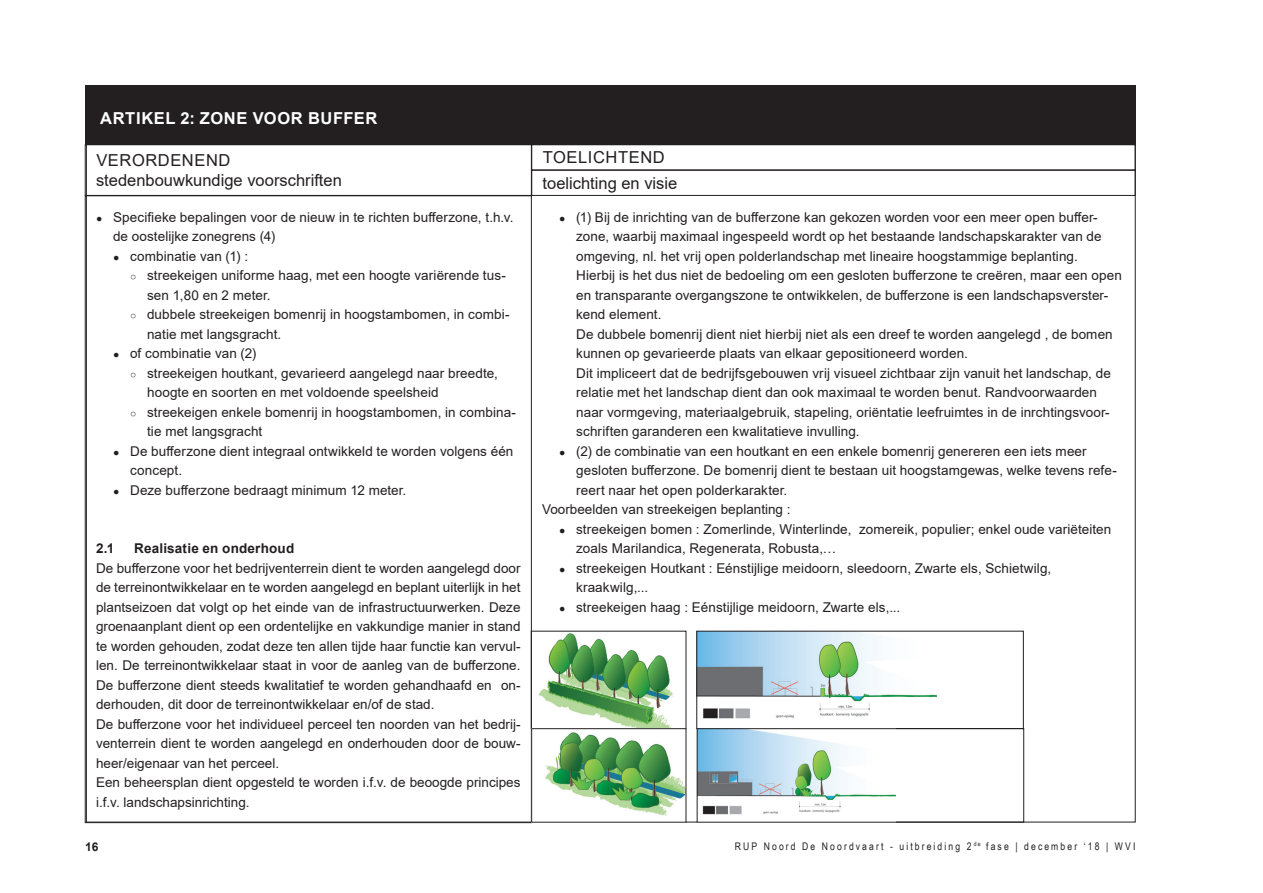
<style>
.page{position:relative;width:1263px;height:893px;background:#fff}
.page>*{position:absolute;margin:0;border:0;box-sizing:border-box;transform-origin:0 0}
.t1{font:16.5px/19.5px "Arial";color:#231f20}
.Lijstnummering_2_tit{font:700 16.5px "Arial";letter-spacing:.04em;color:#fff}
.Standaard{font:13.5px/19.5px "Arial";letter-spacing:.005em;color:#231f20}
.opsomming_niveau_3{font:13.5px/19.5px "Arial";letter-spacing:.005em;color:#231f20}
.opsomming_niveau_2{font:13.5px/19.5px "Arial";letter-spacing:.005em;color:#231f20}
.opsomming_niveau_1{font:13.5px/19.5px "Arial";letter-spacing:.005em;color:#231f20}
.voorschrift_titel_1{font:700 13.5px "Arial";letter-spacing:.01em;color:#231f20}
.t2{font:700 12px "Arial";color:#231f20}
.t3{font:10.5px "Arial Narrow";letter-spacing:.2em;color:#231f20}
.s1{font-weight:700;font-size:10.5px}
.s2{font-size:10.5px}
</style>
<div class="page">
<div style="left:85px;top:145px;width:446px;height:51px;border:1px solid #231f20"></div>
<div style="left:531px;top:170px;width:604px;height:26px;border:1px solid #231f20"></div>
<div style="left:85px;top:85px;width:1050px;height:60px;background:#231f20"></div>
<img style="left:538px;top:633px;width:135px;height:94px">
<div style="left:531px;top:631px;width:155px;height:98px;border:1px solid #231f20"></div>
<img style="left:699px;top:633px;width:238px;height:86px">
<div style="left:697px;top:631px;width:326px;height:98px;border:1px solid #231f20"></div>
<img style="left:545px;top:732px;width:139px;height:84px">
<img style="left:699px;top:731px;width:197px;height:84px">
<p class="Lijstnummering_2_tit" style="left:100px;top:107px;width:279px">ARTIKEL 2: ZONE VOOR BUFFER</p>
<p class="t1" style="left:96px;top:151px;width:247px">VERORDENEND stedenbouwkundige voorschriften</p>
<p class="t1" style="left:543px;top:145px;width:136px;line-height:25.5px">TOELICHTEND toelichting en visie</p>
<p class="opsomming_niveau_1" style="left:113px;top:207px;width:402px;text-indent:-17px"><span class="s1">●</span> Specifieke bepalingen voor de nieuw in te richten bufferzone, t.h.v. de oostelijke zonegrens (4)</p>
<p class="opsomming_niveau_2" style="left:113px;top:246px;width:137px"><span class="s1">●</span> combinatie van (1) :</p>
<p class="opsomming_niveau_3" style="left:147px;top:265px;width:360px;text-indent:-17px"><span class="s2">○</span> streekeigen uniforme haag, met een hoogte variërende tus&shy;sen 1,80 en 2 meter.</p>
<p class="opsomming_niveau_3" style="left:147px;top:304px;width:364px;text-indent:-17px"><span class="s2">○</span> dubbele streekeigen bomenrij in hoogstambomen, in combi&shy;natie met langsgracht.</p>
<p class="opsomming_niveau_2" style="left:113px;top:343px;width:145px"><span class="s1">●</span> of combinatie van (2)</p>
<p class="opsomming_niveau_3" style="left:147px;top:363px;width:352px;text-indent:-17px"><span class="s2">○</span> streekeigen houtkant, gevarieerd aangelegd naar breedte, hoogte en soorten en met voldoende speelsheid</p>
<p class="opsomming_niveau_3" style="left:147px;top:402px;width:371px;text-indent:-17px"><span class="s2">○</span> streekeigen enkele bomenrij in hoogstambomen, in combina&shy;tie met langsgracht</p>
<p class="opsomming_niveau_2" style="left:130px;top:441px;width:385px;text-indent:-17px"><span class="s1">●</span> De bufferzone dient integraal ontwikkeld te worden volgens één concept.</p>
<p class="opsomming_niveau_2" style="left:113px;top:480px;width:295px"><span class="s1">●</span> Deze bufferzone bedraagt minimum 12 meter.</p>
<p class="voorschrift_titel_1" style="left:96px;top:539px;width:20px">2.1</p>
<p class="voorschrift_titel_1" style="left:134px;top:539px;width:161px">Realisatie en onderhoud</p>
<p class="Standaard" style="left:96px;top:558px;width:426px;text-align:justify">De bufferzone voor het bedrijventerrein dient te worden aangelegd door de terreinontwikkelaar en te worden aangelegd en beplant uiterlijk in het plantseizoen dat volgt op het einde van de infrastructuurwerken. Deze groenaanplant dient op een ordentelijke en vakkundige manier in stand te worden gehouden, zodat deze ten allen tijde haar functie kan vervul&shy;len. De terreinontwikkelaar staat in voor de aanleg van de bufferzone.<br>De bufferzone dient steeds kwalitatief te worden gehandhaafd en on&shy;derhouden, dit door de terreinontwikkelaar en/of de stad.</p>
<p class="Standaard" style="left:96px;top:714px;width:426px;text-align:justify">De bufferzone voor het individueel perceel ten noorden van het bedrij&shy;venterrein dient te worden aangelegd en onderhouden door de bouw&shy;heer/eigenaar van het perceel.</p>
<p class="Standaard" style="left:96px;top:772px;width:426px">Een beheersplan dient opgesteld te worden i.f.v. de beoogde principes i.f.v. landschapsinrichting.</p>
<p class="Standaard" style="left:576px;top:207px;width:547px;text-indent:-17px"><span class="s1">●</span> (1) Bij de inrichting van de bufferzone kan gekozen worden voor een meer open buffer&shy;zone, waarbij maximaal ingespeeld wordt op het bestaande landschapskarakter van de omgeving, nl. het vrij open polderlandschap met lineaire hoogstammige beplanting.<br>Hierbij is het dus niet de bedoeling om een gesloten bufferzone te creëren, maar een open en transparante overgangszone te ontwikkelen, de bufferzone is een landschapsverster&shy;kend element.<br>De dubbele bomenrij dient niet hierbij niet als een dreef te worden aangelegd , de bomen kunnen op gevarieerde plaats van elkaar gepositioneerd worden.<br>Dit impliceert dat de bedrijfsgebouwen vrij visueel zichtbaar zijn vanuit het landschap, de relatie met het landschap dient dan ook maximaal te worden benut. Randvoorwaarden naar vormgeving, materiaalgebruik, stapeling, oriëntatie leefruimtes in de inrchtingsvoor&shy;schriften garanderen een kwalitatieve invulling.</p>
<p class="Standaard" style="left:559px;top:441px;width:529px"><span class="s1">●</span> (2) de combinatie van een houtkant en een enkele bomenrij genereren een iets meer</p>
<p class="Standaard" style="left:576px;top:460px;width:542px">gesloten bufferzone. De bomenrij dient te bestaan uit hoogstamgewas, welke tevens refe-</p>
<p class="Standaard" style="left:576px;top:480px;width:212px">reert naar het open polderkarakter.</p>
<p class="Standaard" style="left:542px;top:499px;width:250px">Voorbeelden van streekeigen beplanting :</p>
<p class="Standaard" style="left:576px;top:519px;width:537px;text-indent:-17px"><span class="s1">●</span> streekeigen bomen : Zomerlinde, Winterlinde, zomereik, populier; enkel oude variëteiten zoals Marilandica, Regenerata, Robusta,…</p>
<p class="Standaard" style="left:576px;top:558px;width:477px;text-indent:-17px"><span class="s1">●</span> streekeigen Houtkant : Eénstijlige meidoorn, sleedoorn, Zwarte els, Schietwilg, kraakwilg,...</p>
<p class="Standaard" style="left:559px;top:597px;width:342px"><span class="s1">●</span> streekeigen haag : Eénstijlige meidoorn, Zwarte els,...</p>
<p class="t2" style="left:85px;top:838px;width:15px">16</p>
<p class="t3" style="left:735px;top:838px;width:402px">RUP Noord De Noordvaart - uitbreiding 2 <sup>de</sup> fase | december ‘18 | WVI</p>
</div>
